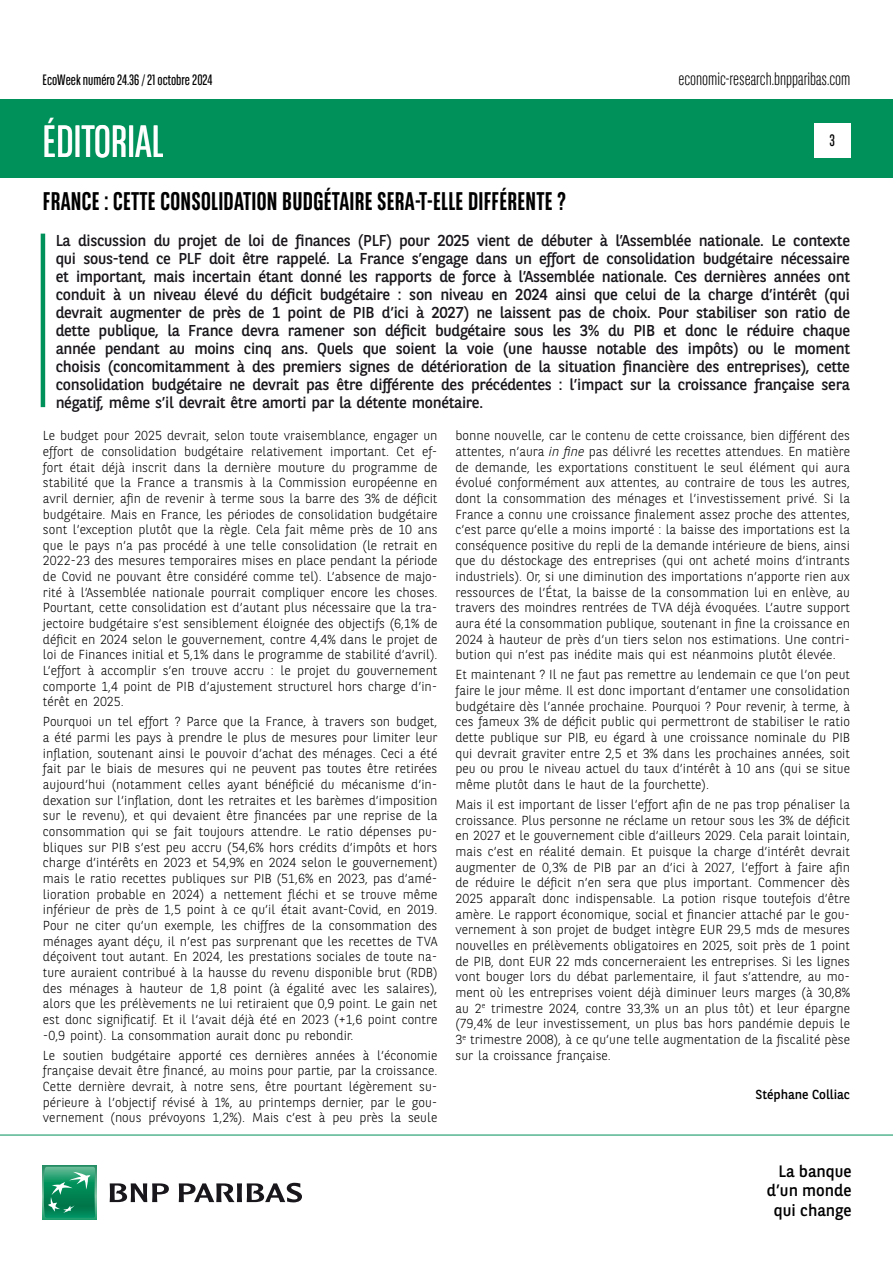
<style>
.page{position:relative;width:893px;height:1263px;background:#fff}
.page>*{position:absolute;margin:0;border:0;box-sizing:border-box;transform-origin:0 0}
.t1{font:45px "BNPP Sans Condensed";color:#fff}
.t2{font:700 25.5px "BNPP Sans Condensed";letter-spacing:.01em;color:#000}
.t3{font:300 18px "BNPP Sans Condensed";color:#000}
.t4{font:16.5px/19.8px "BNPP Sans";color:#000;text-align:right}
.t5{font:16.5px "BNPP Sans Condensed";color:#000}
.t6{font:15.75px/18px "BNPP Sans";letter-spacing:-.02em;color:#1a171c;text-align:justify}
.t7{font:15px "BNPP Sans Condensed";color:#000}
.t8{font:300 13.05px/15.6px "BNPP Sans";color:#000;text-align:justify}
.t9{font:13.05px "BNPP Sans";color:#000}
.s1{font-style:italic}
</style>
<div class="page">
<div style="left:1px;top:99px;width:892px;height:78px;background:#00915b"></div>
<svg style="left:43px;top:1166px;width:53px;height:53px"></svg>
<svg style="left:44px;top:1167px;width:51px;height:51px;background:#26996e"></svg>
<svg style="left:110px;top:1183px;width:59px;height:19px"></svg>
<svg style="left:179px;top:1183px;width:123px;height:19px"></svg>
<hr style="left:0;top:1135px;width:893px;height:1px;background:#00915b">
<div style="left:814px;top:123px;width:36px;height:34px;background:#fff"></div>
<hr style="left:41px;top:234px;width:4px;height:173px;background:#00915b">
<p class="t7" style="left:43px;top:70px;width:172px">EcoWeek numéro 24.36 / 21 octobre 2024</p>
<h3 class="t3" style="left:678px;top:67px;width:174px">economic-research.bnpparibas.com</h3>
<h1 class="t1" style="left:43px;top:113px;width:15px">E</h1>
<h2 class="t2" style="left:43px;top:187px;width:524px">FRANCE : CETTE CONSOLIDATION BUDGÉTAIRE SERA-T-ELLE DIFFÉRENTE ?</h2>
<p class="t6" style="left:56px;top:230px;width:796px">La discussion du projet de loi de finances (PLF) pour 2025 vient de débuter à l’Assemblée nationale. Le contexte qui sous-tend ce PLF doit être rappelé. La France s’engage dans un effort de consolidation budgétaire nécessaire et important, mais incertain étant donné les rapports de force à l’Assemblée nationale. Ces dernières années ont conduit à un niveau élevé du déficit budgétaire : son niveau en 2024 ainsi que celui de la charge d’intérêt (qui devrait augmenter de près de 1 point de PIB d’ici à 2027) ne laissent pas de choix. Pour stabiliser son ratio de dette publique, la France devra ramener son déficit budgétaire sous les 3% du PIB et donc le réduire chaque année pendant au moins cinq ans. Quels que soient la voie (une hausse notable des impôts) ou le moment choisis (concomitamment à des premiers signes de détérioration de la situation financière des entreprises), cette consolidation budgétaire ne devrait pas être différente des précédentes : l’impact sur la croissance française sera négatif, même s’il devrait être amorti par la détente monétaire.</p>
<p class="t8" style="left:43px;top:427px;width:396px">Le budget pour 2025 devrait, selon toute vraisemblance, engager un effort de consolidation budgétaire relativement important. Cet ef&shy;fort était déjà inscrit dans la dernière mouture du programme de stabilité que la France a transmis à la Commission européenne en avril dernier, afin de revenir à terme sous la barre des 3% de déficit budgétaire. Mais en France, les périodes de consolidation budgétaire sont l’exception plutôt que la règle. Cela fait même près de 10 ans que le pays n’a pas procédé à une telle consolidation (le retrait en 2022-23 des mesures temporaires mises en place pendant la période de Covid ne pouvant être considéré comme tel). L’absence de majo&shy;rité à l’Assemblée nationale pourrait compliquer encore les choses.<br>Pourtant, cette consolidation est d’autant plus nécessaire que la tra&shy;jectoire budgétaire s’est sensiblement éloignée des objectifs (6,1% de déficit en 2024 selon le gouvernement, contre 4,4% dans le projet de loi de Finances initial et 5,1% dans le programme de stabilité d’avril).<br>L’effort à accomplir s’en trouve accru : le projet du gouvernement comporte 1,4 point de PIB d’ajustement structurel hors charge d’in&shy;térêt en 2025.</p>
<p class="t8" style="left:43px;top:713px;width:396px">Pourquoi un tel effort ? Parce que la France, à travers son budget, a été parmi les pays à prendre le plus de mesures pour limiter leur inflation, soutenant ainsi le pouvoir d’achat des ménages. Ceci a été fait par le biais de mesures qui ne peuvent pas toutes être retirées aujourd’hui (notamment celles ayant bénéficié du mécanisme d’in&shy;dexation sur l’inflation, dont les retraites et les barèmes d’imposition sur le revenu), et qui devaient être financées par une reprise de la consommation qui se fait toujours attendre. Le ratio dépenses pu&shy;bliques sur PIB s’est peu accru (54,6% hors crédits d’impôts et hors charge d’intérêts en 2023 et 54,9% en 2024 selon le gouvernement) mais le ratio recettes publiques sur PIB (51,6% en 2023, pas d’amé&shy;lioration probable en 2024) a nettement fléchi et se trouve même inférieur de près de 1,5 point à ce qu’il était avant-Covid, en 2019.<br>Pour ne citer qu’un exemple, les chiffres de la consommation des ménages ayant déçu, il n’est pas surprenant que les recettes de TVA déçoivent tout autant. En 2024, les prestations sociales de toute na&shy;ture auraient contribué à la hausse du revenu disponible brut (RDB) des ménages à hauteur de 1,8 point (à égalité avec les salaires), alors que les prélèvements ne lui retiraient que 0,9 point. Le gain net est donc significatif. Et il l’avait déjà été en 2023 (+1,6 point contre -0,9 point). La consommation aurait donc pu rebondir.</p>
<p class="t8" style="left:43px;top:1046px;width:396px">Le soutien budgétaire apporté ces dernières années à l’économie française devait être financé, au moins pour partie, par la croissance.<br>Cette dernière devrait, à notre sens, être pourtant légèrement su&shy;périeure à l’objectif révisé à 1%, au printemps dernier, par le gou&shy;vernement (nous prévoyons 1,2%). Mais c’est à peu près la seule</p>
<h1 class="t1" style="left:43px;top:113px;width:123px">ÉDITORIAL</h1>
<p class="t5" style="left:829px;top:130px;width:7px">3</p>
<p class="t8" style="left:455px;top:427px;width:396px">bonne nouvelle, car le contenu de cette croissance, bien différent des attentes, n’aura <span class="s1">in fine</span> pas délivré les recettes attendues. En matière de demande, les exportations constituent le seul élément qui aura évolué conformément aux attentes, au contraire de tous les autres, dont la consommation des ménages et l’investissement privé. Si la France a connu une croissance finalement assez proche des attentes, c’est parce qu’elle a moins importé : la baisse des importations est la conséquence positive du repli de la demande intérieure de biens, ainsi que du déstockage des entreprises (qui ont acheté moins d’intrants industriels). Or, si une diminution des importations n’apporte rien aux ressources de l’État, la baisse de la consommation lui en enlève, au travers des moindres rentrées de TVA déjà évoquées. L’autre support aura été la consommation publique, soutenant in fine la croissance en 2024 à hauteur de près d’un tiers selon nos estimations. Une contri&shy;bution qui n’est pas inédite mais qui est néanmoins plutôt élevée.</p>
<p class="t8" style="left:455px;top:666px;width:396px">Et maintenant ? Il ne faut pas remettre au lendemain ce que l’on peut faire le jour même. Il est donc important d’entamer une consolidation budgétaire dès l’année prochaine. Pourquoi ? Pour revenir, à terme, à ces fameux 3% de déficit public qui permettront de stabiliser le ratio dette publique sur PIB, eu égard à une croissance nominale du PIB qui devrait graviter entre 2,5 et 3% dans les prochaines années, soit peu ou prou le niveau actuel du taux d’intérêt à 10 ans (qui se situe même plutôt dans le haut de la fourchette).</p>
<p class="t8" style="left:455px;top:796px;width:396px">Mais il est important de lisser l’effort afin de ne pas trop pénaliser la croissance. Plus personne ne réclame un retour sous les 3% de déficit en 2027 et le gouvernement cible d’ailleurs 2029. Cela parait lointain, mais c’est en réalité demain. Et puisque la charge d’intérêt devrait augmenter de 0,3% de PIB par an d’ici à 2027, l’effort à faire afin de réduire le déficit n’en sera que plus important. Commencer dès 2025 apparaît donc indispensable. La potion risque toutefois d’être amère. Le rapport économique, social et financier attaché par le gou&shy;vernement à son projet de budget intègre EUR 29,5 mds de mesures nouvelles en prélèvements obligatoires en 2025, soit près de 1 point de PIB, dont EUR 22 mds concerneraient les entreprises. Si les lignes vont bouger lors du débat parlementaire, il faut s’attendre, au mo&shy;ment où les entreprises voient déjà diminuer leurs marges (à 30,8% au 2<sup>e</sup> trimestre 2024, contre 33,3% un an plus tôt) et leur épargne (79,4% de leur investissement, un plus bas hors pandémie depuis le 3<sup>e</sup> trimestre 2008), à ce qu’une telle augmentation de la fiscalité pèse sur la croissance française.</p>
<p class="t9" style="left:755px;top:1086px;width:96px">Stéphane Colliac</p>
<p class="t4" style="left:767px;top:1160px;width:86px">La banque d’un monde qui change</p>
</div>
